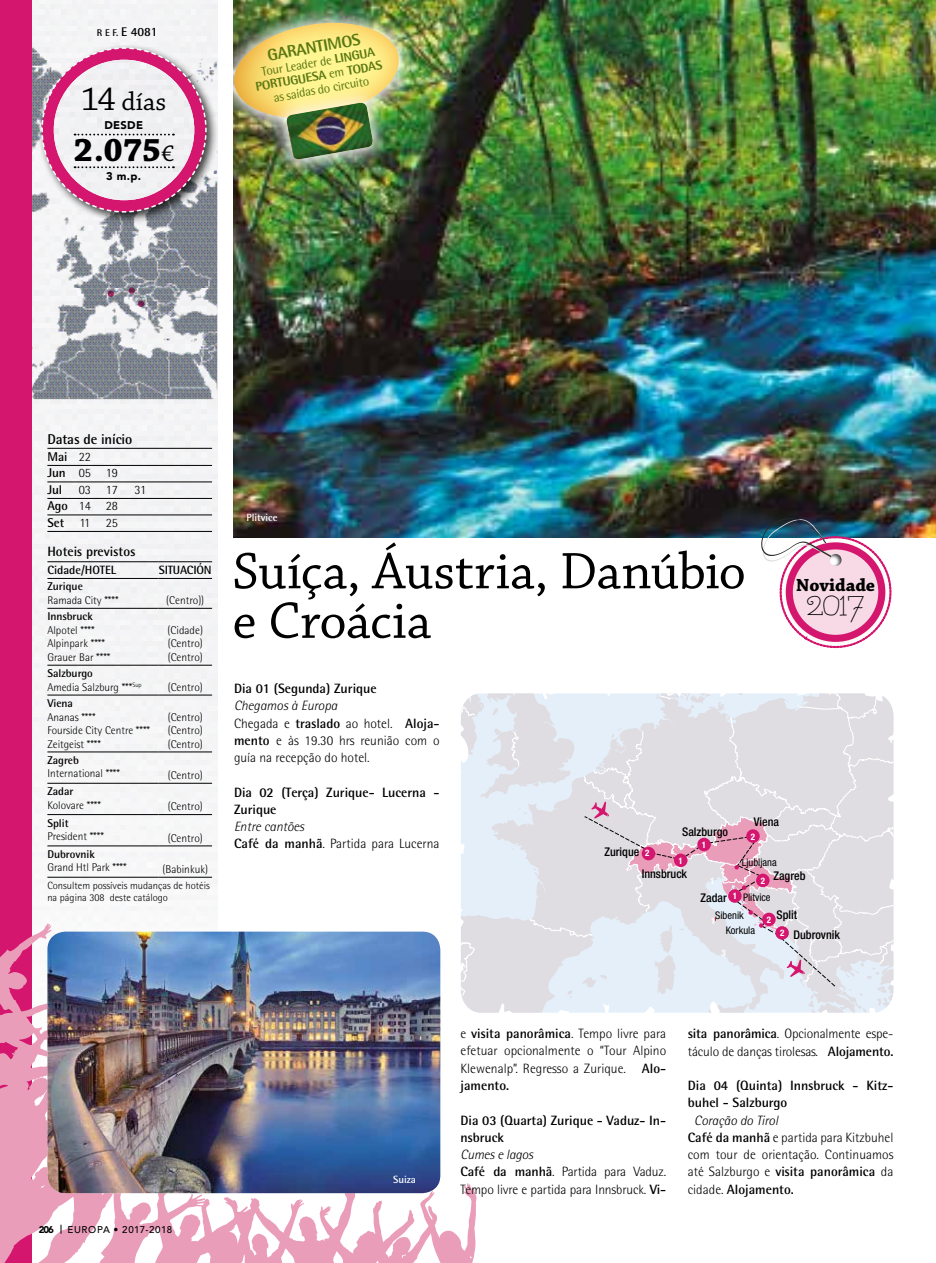
<style>
.page{position:relative;width:936px;height:1263px;background:#fff}
.page>*{position:absolute;margin:0;border:0;box-sizing:border-box;transform-origin:0 0}
.t1{font:54px/49.5px "Chaparral Pro";letter-spacing:-.01em;color:#000}
.t2{font:37.8px "Always Here";color:#000}
.t3{font:700 34.5px "Chaparral Pro";color:#000}
.t4{font:27px "Chaparral Pro";color:#000}
.t5{font:700 18.45px "Chaparral Pro";color:#000}
.t6{font:800 16.5px "Rotis Semi Sans Std";color:#5b7813}
.t7{font:700 14.25px "Rotis Semi Sans Std";letter-spacing:-.01em;color:#000}
.t8{font:300 13.5px/17.2px "Rotis Semi Sans Std";color:#000}
.t9{font:700 13.5px/17.2px "Rotis Semi Sans Std";color:#000}
.t10{font:12.75px/13.8px "Rotis Semi Sans Std";color:#5b7813;text-align:center}
.t11{font:300 12.75px/16.5px "Rotis Semi Sans Std";color:#000}
.t12{font:700 12.75px/16.5px "Rotis Semi Sans Std";color:#000}
.t13{font:700 12.6px "Rotis Semi Sans Std";color:#000}
.t14{font:500 condensed 12px/19.6px "Helvetica Neue LT Std";color:#000}
.t15{font:700 12px "Rotis Semi Sans Std";color:#000}
.t16{font:700 12px "Rotis Semi Sans Std";letter-spacing:-.02em;color:#000}
.t17{font:300 11.4px/13.5px "Rotis Semi Sans Std";color:#000;text-align:justify}
.t18{font:300 11.25px/13.5px "Rotis Semi Sans Std";color:#000}
.t19{font:700 11.25px "Rotis Semi Sans Std";color:#000}
.t20{font:900 11.1px "Avenir LT Std";letter-spacing:.03em;color:#000}
.t21{font:300 10.5px/12px "Rotis Semi Sans Std";color:#000}
.t22{font:condensed 10.5px/17.4px "Helvetica Neue LT Std";color:#000}
.t23{font:700 10.5px "Rotis Semi Sans Std";color:#fff}
.t24{font:500 9.75px "Avenir LT Std";letter-spacing:.06em;color:#000}
.t25{font:900 9.75px "Avenir LT Std";color:#000}
.t26{font:700 condensed 9px "Helvetica Neue LT Std";color:#fff}
.s1{font-size:9.75px}
.s2{font-size:34.95px}
.s3{font-weight:400;font-size:24.3px}
.s4{font-weight:800}
.s5{font-weight:300}
.s6{font-weight:700}
.s7{font-style:italic}
.s8{font-weight:700;font-size:9px;color:#fff}
</style>
<div class="page">
<div style="left:32px;top:0;width:185px;height:884px;background:#f5f5f6"></div>
<div style="left:0;top:0;width:32px;height:1263px;background:#d5166f"></div>
<svg style="left:0;top:923px;width:476px;height:340px"></svg>
<img style="left:32px;top:4px;width:185px;height:395px">
<div style="left:38px;top:44px;width:181px;height:181px;background:#000;opacity:.75"></div>
<svg style="left:0;top:1216px;width:314px;height:18px"></svg>
<hr style="left:47px;top:448px;width:165px;height:1px;background:#000">
<hr style="left:47px;top:465px;width:165px;height:1px;background:#000">
<hr style="left:47px;top:482px;width:165px;height:1px;background:#000">
<hr style="left:47px;top:498px;width:165px;height:1px;background:#000">
<hr style="left:47px;top:515px;width:165px;height:1px;background:#000">
<hr style="left:47px;top:531px;width:165px;height:1px;background:#000">
<svg style="left:129px;top:287px;width:6px;height:7px"></svg>
<svg style="left:138px;top:301px;width:6px;height:6px"></svg>
<svg style="left:108px;top:290px;width:6px;height:7px"></svg>
<hr style="left:47px;top:561px;width:111px;height:1px;background:#000">
<hr style="left:158px;top:561px;width:54px;height:1px;background:#000">
<hr style="left:47px;top:578px;width:111px;height:1px;background:#000">
<hr style="left:158px;top:578px;width:54px;height:1px;background:#000">
<hr style="left:47px;top:608px;width:111px;height:1px;background:#000">
<hr style="left:158px;top:608px;width:54px;height:1px;background:#000">
<hr style="left:47px;top:665px;width:111px;height:1px;background:#000">
<hr style="left:158px;top:665px;width:54px;height:1px;background:#000">
<hr style="left:47px;top:695px;width:111px;height:1px;background:#000">
<hr style="left:158px;top:695px;width:54px;height:1px;background:#000">
<hr style="left:47px;top:752px;width:111px;height:1px;background:#000">
<hr style="left:158px;top:752px;width:54px;height:1px;background:#000">
<hr style="left:47px;top:783px;width:111px;height:1px;background:#000">
<hr style="left:158px;top:783px;width:54px;height:1px;background:#000">
<hr style="left:47px;top:814px;width:111px;height:1px;background:#000">
<hr style="left:158px;top:814px;width:54px;height:1px;background:#000">
<hr style="left:47px;top:846px;width:111px;height:1px;background:#000">
<hr style="left:158px;top:846px;width:54px;height:1px;background:#000">
<hr style="left:47px;top:877px;width:111px;height:1px;background:#000">
<hr style="left:158px;top:877px;width:54px;height:1px;background:#000">
<svg style="left:461px;top:693px;width:433px;height:320px;background:#e1dfe7"></svg>
<div style="left:746px;top:829px;width:13px;height:14px;background:#d5166f;border-radius:50%"></div>
<div style="left:728px;top:889px;width:13px;height:14px;background:#d5166f;border-radius:50%"></div>
<img style="left:233px;top:0;width:702px;height:538px">
<svg style="left:761px;top:508px;width:131px;height:141px"></svg>
<img style="left:47px;top:932px;width:393px;height:261px">
<img style="left:41px;top:0;width:388px;height:213px">
<p class="t13" style="left:97px;top:24px;width:62px"><span class="s1">R E F.</span> E 4081</p>
<h3 class="t4" style="left:81px;top:87px;width:86px"><span class="s2">14</span> días</h3>
<p class="t20" style="left:104px;top:118px;width:40px">DESDE</p>
<h3 class="t3" style="left:74px;top:130px;width:102px">2.075<span class="s3">€</span></h3>
<p class="t20" style="left:106px;top:169px;width:36px">3 m.p.</p>
<p class="t6" style="left:266px;top:45px;width:96px;rotate:-10deg">GARANTIMOS</p>
<p class="t10" style="left:252px;top:66px;width:130px;rotate:-10deg">Tour Leader de <span class="s4">LINGUA<br>PORTUGUESA</span> em <span class="s4">TODAS </span>as saídas do circuito</p>
<p class="t7" style="left:47px;top:431px;width:86px">Datas de início</p>
<p class="t12" style="left:47px;top:448px;width:72px">Mai <span class="s5">22<br></span>Jun <span class="s5">05 19<br></span>Jul</p>
<p class="t11" style="left:79px;top:481px;width:41px">03 17</p>
<p class="t11" style="left:134px;top:481px;width:13px">31</p>
<p class="t11" style="left:47px;top:498px;width:72px"><span class="s6">Ago</span> 14 28<br><span class="s6">Set</span> 11 25</p>
<p class="t9" style="left:47px;top:542px;width:90px">Hoteis previstos</p>
<p class="t15" style="left:47px;top:563px;width:70px">Cidade/HOTEL</p>
<p class="t16" style="left:159px;top:563px;width:54px">SITUACIÓN</p>
<p class="t19" style="left:47px;top:580px;width:37px">Zurique</p>
<p class="t18" style="left:47px;top:593px;width:73px">Ramada City ****</p>
<p class="t17" style="left:166px;top:593px;width:39px">(Centro))</p>
<p class="t19" style="left:47px;top:610px;width:47px">Innsbruck</p>
<p class="t18" style="left:47px;top:623px;width:65px">Alpotel ****<br>Alpinpark ****<br>Grauer Bar ****</p>
<p class="t17" style="left:167px;top:623px;width:37px">(Cidade) (Centro) (Centro)</p>
<p class="t18" style="left:47px;top:667px;width:96px"><span class="s6">Salzburgo<br></span>Amedia Salzburg ***<sup>Sup</sup></p>
<p class="t17" style="left:168px;top:680px;width:37px">(Centro)</p>
<p class="t19" style="left:47px;top:696px;width:27px">Viena</p>
<p class="t18" style="left:47px;top:710px;width:104px">Ananas ****<br>Fourside City Centre ****<br>Zeitgeist ****</p>
<p class="t17" style="left:168px;top:710px;width:37px">(Centro) (Centro) (Centro)</p>
<p class="t19" style="left:47px;top:753px;width:33px">Zagreb</p>
<p class="t18" style="left:47px;top:767px;width:74px">International ****</p>
<p class="t17" style="left:168px;top:768px;width:37px">(Centro)</p>
<p class="t19" style="left:47px;top:784px;width:28px">Zadar</p>
<p class="t18" style="left:47px;top:798px;width:55px">Kolovare ****</p>
<p class="t17" style="left:168px;top:800px;width:37px">(Centro)</p>
<p class="t19" style="left:47px;top:816px;width:23px">Split</p>
<p class="t18" style="left:47px;top:829px;width:58px">President ****</p>
<p class="t17" style="left:168px;top:831px;width:37px">(Centro)</p>
<p class="t19" style="left:47px;top:847px;width:49px">Dubrovnik</p>
<p class="t18" style="left:47px;top:861px;width:81px">Grand Htl Park ****</p>
<p class="t17" style="left:162px;top:862px;width:47px">(Babinkuk)</p>
<p class="t21" style="left:47px;top:879px;width:164px">Consultem possíveis mudanças de hotéis na página 308 deste catálogo</p>
<p class="t23" style="left:246px;top:511px;width:33px">Plitvice</p>
<h1 class="t1" style="left:232px;top:549px;width:515px">Suíça, Áustria, Danúbio e Croácia</h1>
<h3 class="t5" style="left:796px;top:574px;width:80px">Novidade</h3>
<h2 class="t2" style="left:806px;top:584px;width:59px">2017</h2>
<p class="t9" style="left:234px;top:680px;width:144px">Dia 01 (Segunda) Zurique</p>
<p class="t8" style="left:234px;top:697px;width:207px"><span class="s7">Chegamos à Europa<br></span>Chegada e <span class="s6">traslado</span> ao hotel. <span class="s6">Aloja&shy;mento</span> e às 19.30 hrs reunião com o guía na recepção do hotel.</p>
<p class="t9" style="left:234px;top:783px;width:207px">Dia 02 (Terça) Zurique- Lucerna -<br>Zurique</p>
<p class="t8" style="left:234px;top:818px;width:207px"><span class="s7">Entre cantões<br></span><span class="s6">Café da manhã</span>. Partida para Lucerna</p>
<p class="t14" style="left:682px;top:821px;width:47px">Salzburgo</p>
<p class="t14" style="left:753px;top:812px;width:27px">Viena</p>
<p class="t26" style="left:750px;top:831px;width:6px">2</p>
<p class="t14" style="left:604px;top:842px;width:46px">Zurique <span class="s8">2</span></p>
<p class="t26" style="left:678px;top:855px;width:6px">1</p>
<p class="t14" style="left:641px;top:864px;width:47px">Innsbruck</p>
<p class="t26" style="left:702px;top:839px;width:6px">1</p>
<p class="t22" style="left:741px;top:854px;width:36px">Ljubljana</p>
<p class="t14" style="left:773px;top:866px;width:33px">Zagreb</p>
<p class="t22" style="left:715px;top:889px;width:57px;text-indent:28px">Plitvice<br>Sibenik</p>
<p class="t22" style="left:725px;top:921px;width:31px">Korkula</p>
<p class="t26" style="left:760px;top:875px;width:6px">2</p>
<p class="t26" style="left:710px;top:875px;width:6px">1</p>
<p class="t26" style="left:732px;top:891px;width:6px">1</p>
<p class="t14" style="left:700px;top:887px;width:28px">Zadar</p>
<p class="t14" style="left:776px;top:905px;width:65px">Split<br><sup>2</sup> Dubrovnik</p>
<p class="t26" style="left:766px;top:914px;width:6px">2</p>
<p class="t26" style="left:711px;top:915px;width:6px">1</p>
<p class="t26" style="left:721px;top:947px;width:6px">3</p>
<p class="t25" style="left:39px;top:1223px;width:17px">206</p>
<p class="t24" style="left:67px;top:1224px;width:106px">EUROPA • 2017-2018</p>
<p class="t23" style="left:393px;top:1173px;width:24px">Suiza</p>
<p class="t8" style="left:460px;top:1025px;width:207px;text-align:justify">e <span class="s6">visita panorâmica</span>. Tempo livre para efetuar opcionalmente o “Tour Alpino Klewenalp”. Regresso a Zurique. <span class="s6">Alo&shy;jamento.</span></p>
<p class="t9" style="left:460px;top:1111px;width:207px">Dia 03 (Quarta) Zurique - Vaduz- In&shy;nsbruck</p>
<p class="t8" style="left:460px;top:1146px;width:207px"><span class="s7">Cumes e lagos<br></span><span class="s6">Café da manhã</span>. Partida para Vaduz.<br>Tempo livre e partida para Innsbruck. <span class="s6">Vi-</span></p>
<p class="t8" style="left:687px;top:1025px;width:207px"><span class="s6">sita panorâmica</span>. Opcionalmente espe&shy;táculo de danças tirolesas. <span class="s6">Alojamento.</span></p>
<p class="t9" style="left:687px;top:1076px;width:207px">Dia 04 (Quinta) Innsbruck - Kitz&shy;buhel - Salzburgo</p>
<p class="t8" style="left:687px;top:1111px;width:207px;text-indent:7px"><span class="s7">Coração do Tirol<br></span><span class="s6">Café da manhã</span> e partida para Kitzbuhel com tour de orientação. Continuamos até Salzburgo e <span class="s6">visita panorâmica</span> da cidade. <span class="s6">Alojamento.</span></p>
</div>
